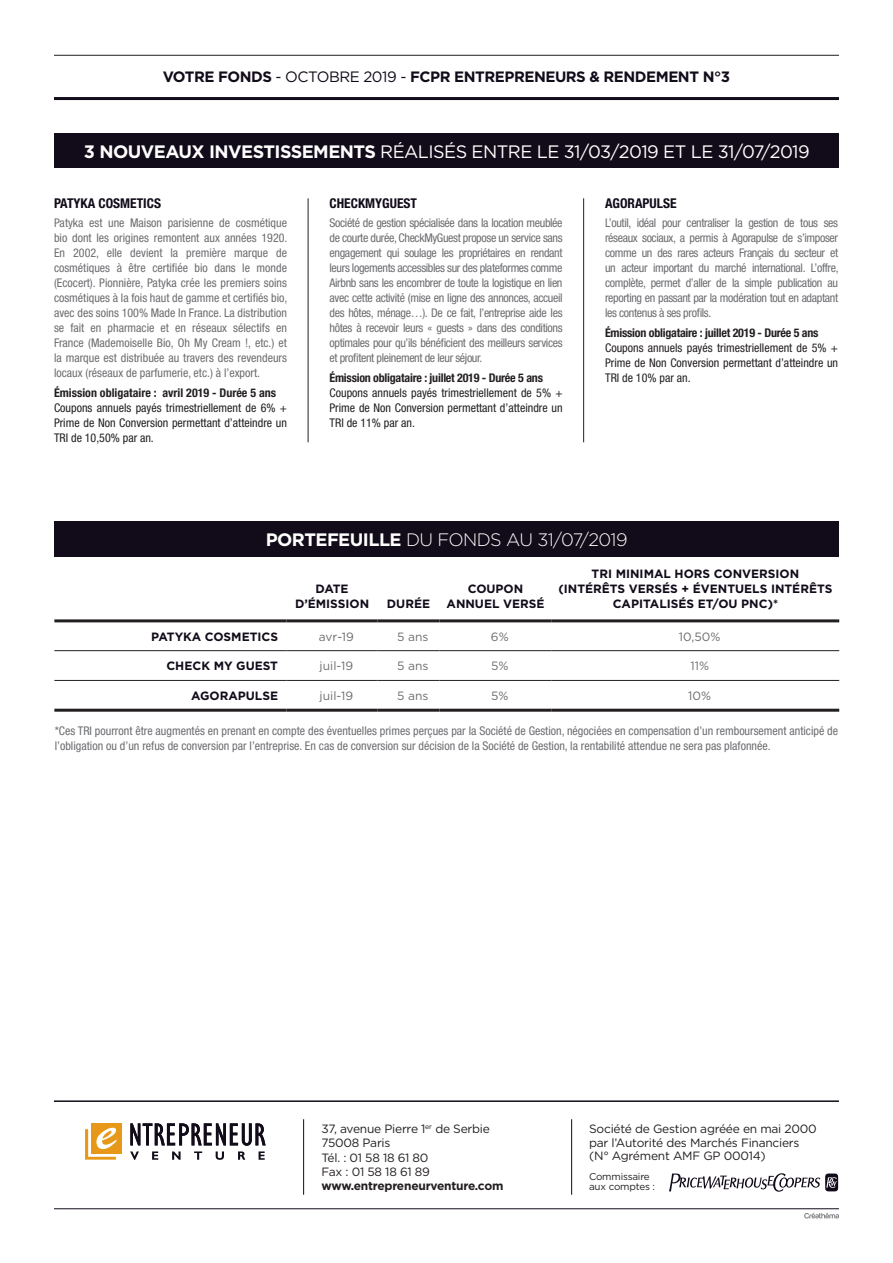
<style>
.page{position:relative;width:893px;height:1263px;background:#fff}
.page>*{position:absolute;margin:0;border:0;box-sizing:border-box;transform-origin:0 0}
.t1{font:18px "Gotham";letter-spacing:-.03em;color:#fff}
.t2{font:300 18px "Gotham";letter-spacing:-.03em;color:#fff}
.t3{font:700 15px "Gotham";letter-spacing:-.03em;color:#120b19}
.t4{font:700 condensed 13.5px "Helvetica Neue";color:#120b19}
.t5{font:condensed 12px/15px "Helvetica Neue";color:#6c6d70;text-align:justify}
.t6{font:condensed 12px/15px "Helvetica Neue";color:#231f20;text-align:justify}
.t7{font:12px/14.2px "Gotham";letter-spacing:-.02em;color:#231f20}
.entreprise{font:700 12px/15px "Gotham";color:#120b19;text-align:center}
.t8{font:700 condensed 12px "Helvetica Neue";letter-spacing:-.02em;color:#231f20}
.entreprise-2{font:12px "Gotham";color:#6c6d70}
.t9{font:700 condensed 12px "Helvetica Neue";color:#231f20}
.t10{font:9.9px/10.5px "Gotham";letter-spacing:-.02em;color:#231f20}
.s1{font-weight:400}
.s2{font-weight:700}
</style>
<div class="page">
<hr style="left:54px;top:55px;width:785px;height:1px;background:#231f20">
<hr style="left:54px;top:1100px;width:785px;height:2px;background:#120b19">
<hr style="left:54px;top:1208px;width:785px;height:1px;background:#120b19">
<hr style="left:54px;top:97px;width:785px;height:3px;background:#120b19">
<svg style="left:130px;top:1123px;width:136px;height:37px"></svg>
<div style="left:91px;top:1123px;width:31px;height:31px;background:#e89818"></div>
<svg style="left:85px;top:1128px;width:31px;height:32px"></svg>
<svg style="left:669px;top:1173px;width:169px;height:19px"></svg>
<hr style="left:303px;top:1119px;width:1px;height:76px;background:#120b19">
<hr style="left:571px;top:1119px;width:1px;height:76px;background:#120b19">
<div style="left:54px;top:521px;width:785px;height:35px;background:#120b19"></div>
<div style="left:54px;top:134px;width:784px;height:34px;background:#120b19"></div>
<svg style="left:804px;top:1212px;width:35px;height:6px"></svg>
<hr style="left:54px;top:650px;width:233px;height:1px;background:#231f20">
<hr style="left:287px;top:650px;width:91px;height:1px;background:#231f20">
<hr style="left:378px;top:650px;width:61px;height:1px;background:#231f20">
<hr style="left:439px;top:650px;width:113px;height:1px;background:#231f20">
<hr style="left:552px;top:650px;width:287px;height:1px;background:#231f20">
<hr style="left:54px;top:680px;width:233px;height:1px;background:#231f20">
<hr style="left:287px;top:680px;width:91px;height:1px;background:#231f20">
<hr style="left:378px;top:680px;width:61px;height:1px;background:#231f20">
<hr style="left:439px;top:680px;width:113px;height:1px;background:#231f20">
<hr style="left:552px;top:680px;width:287px;height:1px;background:#231f20">
<hr style="left:54px;top:619px;width:233px;height:3px;background:#231f20">
<hr style="left:287px;top:619px;width:91px;height:3px;background:#231f20">
<hr style="left:378px;top:619px;width:61px;height:3px;background:#231f20">
<hr style="left:439px;top:619px;width:113px;height:3px;background:#231f20">
<hr style="left:552px;top:619px;width:287px;height:3px;background:#231f20">
<hr style="left:54px;top:709px;width:233px;height:3px;background:#231f20">
<hr style="left:287px;top:709px;width:91px;height:3px;background:#231f20">
<hr style="left:378px;top:709px;width:61px;height:3px;background:#231f20">
<hr style="left:439px;top:709px;width:113px;height:3px;background:#231f20">
<hr style="left:552px;top:709px;width:287px;height:3px;background:#231f20">
<hr style="left:308px;top:198px;width:1px;height:244px;background:#231f20">
<hr style="left:583px;top:198px;width:1px;height:244px;background:#231f20">
<p class="t3" style="left:163px;top:67px;width:569px">VOTRE FONDS <span class="s1">- OCTOBRE 2019 -</span> FCPR ENTREPRENEURS &amp; RENDEMENT N°3</p>
<p class="t1" style="left:84px;top:140px;width:727px"><span class="s2">3 NOUVEAUX INVESTISSEMENTS</span> RÉALISÉS ENTRE LE 31/03/2019 ET LE 31/07/2019</p>
<p class="t4" style="left:54px;top:195px;width:109px">PATYKA COSMETICS</p>
<p class="t5" style="left:54px;top:216px;width:235px">Patyka est une Maison parisienne de cosmétique bio dont les origines remontent aux années 1920.<br>En 2002, elle devient la première marque de cosmétiques à être certifiée bio dans le monde (Ecocert). Pionnière, Patyka crée les premiers soins cosmétiques à la fois haut de gamme et certifiés bio, avec des soins 100% Made In France. La distribution se fait en pharmacie et en réseaux sélectifs en France (Mademoiselle Bio, Oh My Cream !, etc.) et la marque est distribuée au travers des revendeurs locaux (réseaux de parfumerie, etc.) à l’export.</p>
<p class="t9" style="left:54px;top:385px;width:224px">Émission obligataire : avril 2019 - Durée 5 ans</p>
<p class="t6" style="left:54px;top:400px;width:235px">Coupons annuels payés trimestriellement de 6% + Prime de Non Conversion permettant d’atteindre un TRI de 10,50% par an.</p>
<p class="t4" style="left:330px;top:195px;width:89px">CHECKMYGUEST</p>
<p class="t5" style="left:330px;top:216px;width:235px">Société de gestion spécialisée dans la location meublée de courte durée, CheckMyGuest propose un service sans engagement qui soulage les propriétaires en rendant leurs logements accessibles sur des plateformes comme Airbnb sans les encombrer de toute la logistique en lien avec cette activité (mise en ligne des annonces, accueil des hôtes, ménage…). De ce fait, l’entreprise aide les hôtes à recevoir leurs « guests » dans des conditions optimales pour qu’ils bénéficient des meilleurs services et profitent pleinement de leur séjour.</p>
<p class="t8" style="left:330px;top:370px;width:215px">Émission obligataire : juillet 2019 - Durée 5 ans</p>
<p class="t6" style="left:330px;top:385px;width:235px">Coupons annuels payés trimestriellement de 5% + Prime de Non Conversion permettant d’atteindre un TRI de 11% par an.</p>
<p class="t4" style="left:605px;top:195px;width:73px">AGORAPULSE</p>
<p class="t5" style="left:605px;top:216px;width:235px">L’outil, idéal pour centraliser la gestion de tous ses réseaux sociaux, a permis à Agorapulse de s’imposer comme un des rares acteurs Français du secteur et un acteur important du marché international. L’offre, complète, permet d’aller de la simple publication au reporting en passant par la modération tout en adaptant les contenus à ses profils.</p>
<p class="t8" style="left:605px;top:325px;width:215px">Émission obligataire : juillet 2019 - Durée 5 ans</p>
<p class="t6" style="left:605px;top:340px;width:235px">Coupons annuels payés trimestriellement de 5% + Prime de Non Conversion permettant d’atteindre un TRI de 10% par an.</p>
<p class="t2" style="left:266px;top:528px;width:363px"><span class="s2">PORTEFEUILLE</span> DU FONDS AU 31/07/2019</p>
<p class="entreprise" style="left:295px;top:581px;width:76px">DATE<br>D’ÉMISSION</p>
<p class="entreprise" style="left:387px;top:596px;width:45px">DURÉE</p>
<p class="entreprise" style="left:446px;top:581px;width:100px">COUPON<br>ANNUEL VERSÉ</p>
<p class="entreprise" style="left:559px;top:566px;width:275px">TRI MINIMAL HORS CONVERSION (INTÉRÊTS VERSÉS + ÉVENTUELS INTÉRÊTS<br>CAPITALISÉS ET/OU PNC)*</p>
<p class="entreprise" style="left:151px;top:629px;width:128px">PATYKA COSMETICS</p>
<p class="entreprise-2" style="left:319px;top:629px;width:37px">avr-19</p>
<p class="entreprise-2" style="left:397px;top:629px;width:33px">5 ans</p>
<p class="entreprise-2" style="left:491px;top:629px;width:19px">6%</p>
<p class="entreprise-2" style="left:679px;top:629px;width:43px">10,50%</p>
<p class="entreprise" style="left:166px;top:658px;width:113px">CHECK MY GUEST</p>
<p class="entreprise-2" style="left:320px;top:658px;width:35px">juil-19</p>
<p class="entreprise-2" style="left:397px;top:658px;width:33px">5 ans</p>
<p class="entreprise-2" style="left:491px;top:658px;width:19px">5%</p>
<p class="entreprise-2" style="left:690px;top:658px;width:20px">11%</p>
<p class="entreprise" style="left:191px;top:688px;width:88px">AGORAPULSE</p>
<p class="entreprise-2" style="left:320px;top:688px;width:35px">juil-19</p>
<p class="entreprise-2" style="left:397px;top:688px;width:33px">5 ans</p>
<p class="entreprise-2" style="left:491px;top:688px;width:19px">5%</p>
<p class="entreprise-2" style="left:688px;top:688px;width:24px">10%</p>
<p class="t5" style="left:55px;top:723px;width:785px">*Ces TRI pourront être augmentés en prenant en compte des éventuelles primes perçues par la Société de Gestion, négociées en compensation d’un remboursement anticipé de l’obligation ou d’un refus de conversion par l’entreprise. En cas de conversion sur décision de la Société de Gestion, la rentabilité attendue ne sera pas plafonnée.</p>
<p class="t7" style="left:322px;top:1121px;width:183px">37, avenue Pierre 1<sup>er</sup> de Serbie<br>75008 Paris<br>Tél. : 01 58 18 61 80<br>Fax : 01 58 18 61 89 <span class="s2">www.entrepreneurventure.com</span></p>
<p class="t7" style="left:589px;top:1122px;width:229px;line-height:13.5px">Société de Gestion agréée en mai 2000 par l’Autorité des Marchés Financiers (N° Agrément AMF GP 00014)</p>
<p class="t10" style="left:589px;top:1171px;width:67px">Commissaire aux comptes :</p>
</div>
